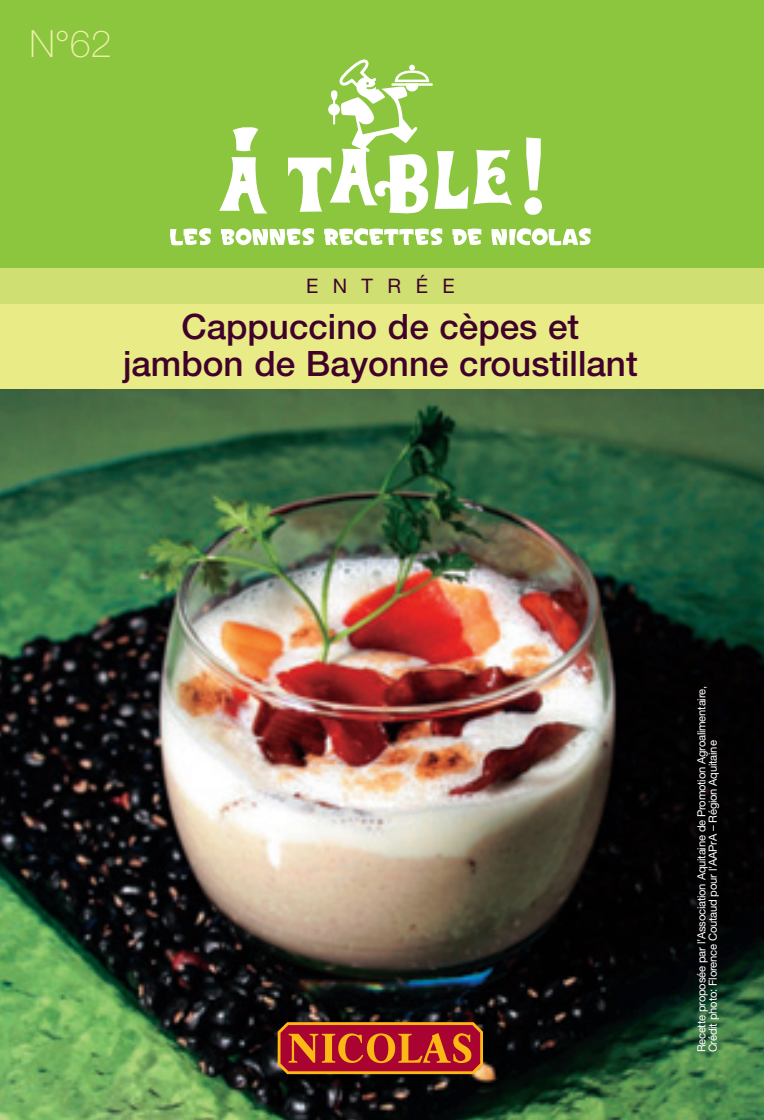
<style>
.page{position:relative;width:764px;height:1120px;background:#fff}
.page>*{position:absolute;margin:0;border:0;box-sizing:border-box;transform-origin:0 0}
.t1{font:100 37.5px "Helvetica Neue";color:#eff1aa}
.t2{font:500 35px/37.5px "Helvetica Neue";color:#40022b;text-align:center}
.t3{font:20px "Helvetica Neue";letter-spacing:.72em;color:#40022b}
.t4{font:11.25px/11.2px "Helvetica Neue";letter-spacing:-.02em;color:#fff}
</style>
<div class="page">
<img style="left:0;top:0;width:764px;height:1119px">
<h1 class="t1" style="left:29px;top:30px;width:84px">N°62</h1>
<h3 class="t3" style="left:306px;top:279px;width:150px">ENTRÉE</h3>
<h2 class="t2" style="left:123px;top:311px;width:516px">Cappuccino de cèpes et jambon de Bayonne croustillant</h2>
<p class="t4" style="left:697px;top:1052px;width:368px;rotate:-90deg">Recette proposée par l’Association Aquitaine de Promotion Agroalimentaire,<br>Crédit photo: Florence Coutaud pour l'AAPrA – Région Aquitaine</p>
</div>
